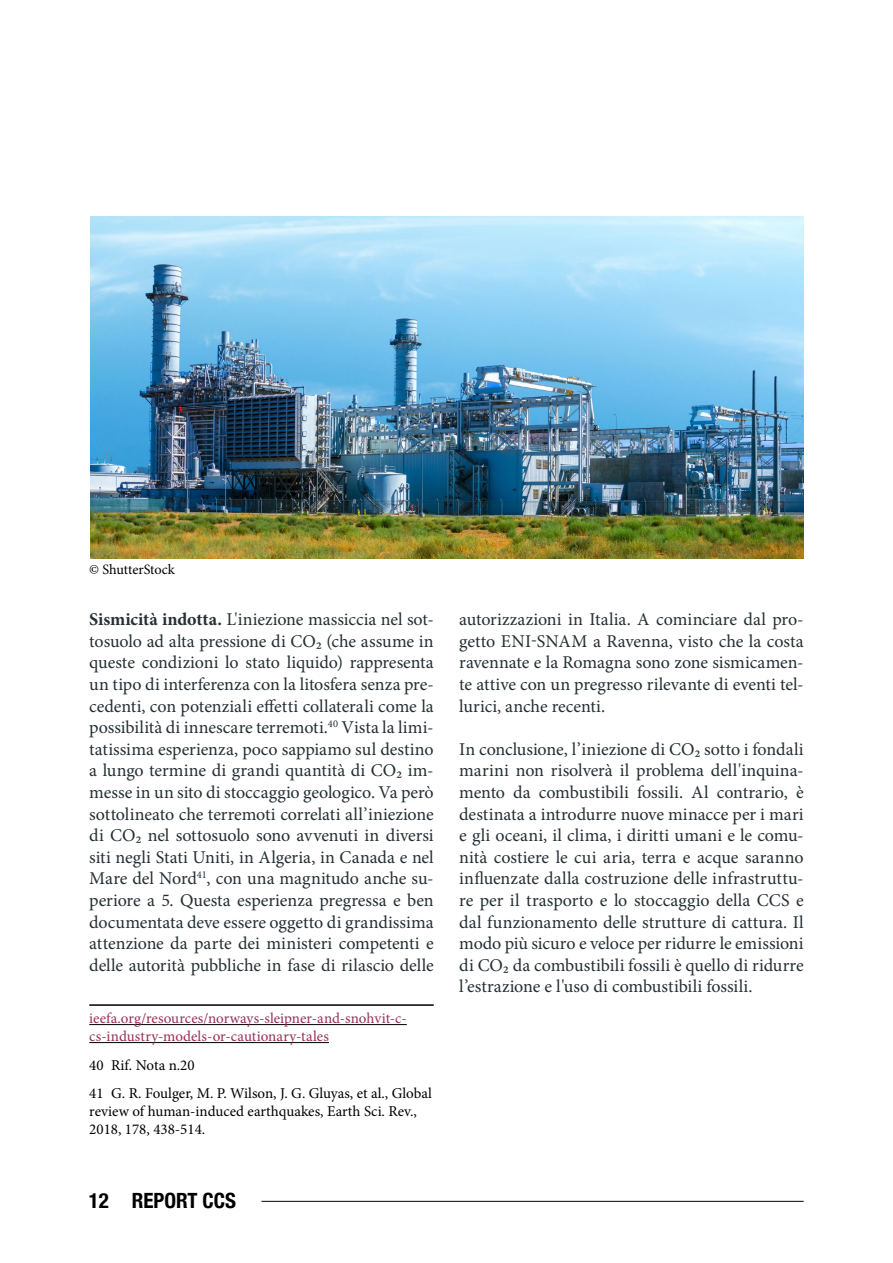
<style>
.page{position:relative;width:893px;height:1263px;background:#fff}
.page>*{position:absolute;margin:0;border:0;box-sizing:border-box;transform-origin:0 0}
.t1{font:700 condensed 21px "Helvetica Neue";color:#000}
.t2{font:18px/21.6px "Minion Pro";color:#252f33;text-align:justify}
.t3{font:15px/28.7px "Minion Pro";color:#000}
.t4{font:15px/18px "Minion Pro";color:#992f57}
.t5{font:14.25px "Minion Pro";letter-spacing:-.005em;color:#000}
.s1{font-weight:700}
</style>
<div class="page">
<hr style="left:261px;top:1201px;width:543px;height:1px;background:#000">
<hr style="left:89px;top:1004px;width:345px;height:2px;background:#000">
<hr style="left:89px;top:1024px;width:318px;height:1px;background:#000">
<hr style="left:89px;top:1042px;width:240px;height:1px;background:#000">
<img style="left:90px;top:216px;width:714px;height:342px">
<p class="t5" style="left:89px;top:560px;width:87px">© ShutterStock</p>
<p class="t2" style="left:89px;top:609px;width:346px"><span class="s1">Sismicità indotta.</span> L'iniezione massiccia nel sot&shy;tosuolo ad alta pressione di CO₂ (che assume in queste condizioni lo stato liquido) rappresenta un tipo di interferenza con la litosfera senza pre&shy;cedenti, con potenziali effetti collaterali come la possibilità di innescare terremoti.<sup>40</sup> Vista la limi&shy;tatissima esperienza, poco sappiamo sul destino a lungo termine di grandi quantità di CO₂ im&shy;messe in un sito di stoccaggio geologico. Va però sottolineato che terremoti correlati all’iniezione di CO₂ nel sottosuolo sono avvenuti in diversi siti negli Stati Uniti, in Algeria, in Canada e nel Mare del Nord<sup>41</sup>, con una magnitudo anche su&shy;periore a 5. Questa esperienza pregressa e ben documentata deve essere oggetto di grandissima attenzione da parte dei ministeri competenti e delle autorità pubbliche in fase di rilascio delle</p>
<p class="t4" style="left:89px;top:1009px;width:319px">ieefa.org/resources/norways-sleipner-and-snohvit-c&shy;cs-industry-models-or-cautionary-tales</p>
<p class="t3" style="left:89px;top:1051px;width:344px">40 Rif. Nota n.20<br>41 G. R. Foulger, M. P. Wilson, J. G. Gluyas, et al., Global</p>
<p class="t3" style="left:89px;top:1103px;width:329px;line-height:18px">review of human-induced earthquakes, Earth Sci. Rev.,<br>2018, 178, 438-514.</p>
<p class="t1" style="left:89px;top:1183px;width:149px">12 REPORT CCS</p>
<p class="t2" style="left:459px;top:609px;width:346px">autorizzazioni in Italia. A cominciare dal pro&shy;getto ENI-SNAM a Ravenna, visto che la costa ravennate e la Romagna sono zone sismicamen&shy;te attive con un pregresso rilevante di eventi tel&shy;lurici, anche recenti.</p>
<p class="t2" style="left:459px;top:738px;width:346px">In conclusione, l’iniezione di CO₂ sotto i fondali marini non risolverà il problema dell'inquina&shy;mento da combustibili fossili. Al contrario, è destinata a introdurre nuove minacce per i mari e gli oceani, il clima, i diritti umani e le comu&shy;nità costiere le cui aria, terra e acque saranno influenzate dalla costruzione delle infrastruttu&shy;re per il trasporto e lo stoccaggio della CCS e dal funzionamento delle strutture di cattura. Il modo più sicuro e veloce per ridurre le emissioni di CO₂ da combustibili fossili è quello di ridurre l’estrazione e l'uso di combustibili fossili.</p>
</div>
